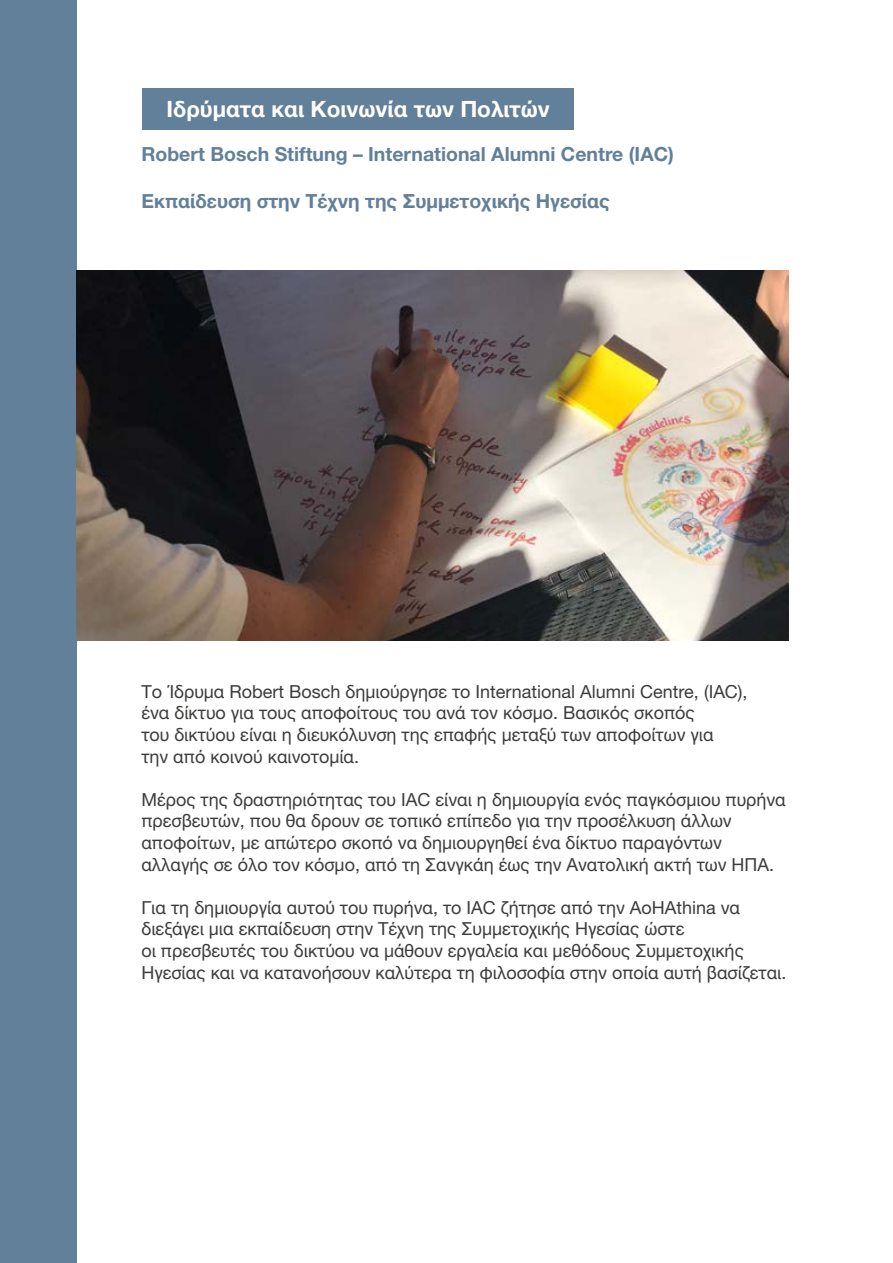
<style>
.page{position:relative;width:893px;height:1263px;background:#fff}
.page>*{position:absolute;margin:0;border:0;box-sizing:border-box;transform-origin:0 0}
.t1{font:700 22.5px "Helvetica Neue";color:#fff}
.t2{font:700 19.5px "Helvetica Neue";color:#62809a}
.t3{font:18px/21.6px "Helvetica Neue";color:#3c3c3b}
</style>
<div class="page">
<div style="left:0;top:0;width:77px;height:1263px;background:#62809a"></div>
<div style="left:142px;top:88px;width:432px;height:41px;background:#62809a"></div>
<img style="left:77px;top:270px;width:711px;height:371px">
<p class="t1" style="left:166px;top:91px;width:385px">Ιδρύματα και Κοινωνία των Πολιτών</p>
<p class="t2" style="left:141px;top:139px;width:534px">Robert Bosch Stiftung – International Alumni Centre (ΙΑC)</p>
<p class="t2" style="left:141px;top:186px;width:470px">Εκπαίδευση στην Τέχνη της Συμμετοχικής Ηγεσίας</p>
<p class="t3" style="left:141px;top:681px;width:608px">Το Ίδρυμα Robert Bosch δημιούργησε το International Alumni Centre, (IAC), ένα δίκτυο για τους αποφοίτους του ανά τον κόσμο. Βασικός σκοπός<br>του δικτύου είναι η διευκόλυνση της επαφής μεταξύ των αποφοίτων για<br>την από κοινού καινοτομία.</p>
<p class="t3" style="left:141px;top:789px;width:646px">Μέρος της δραστηριότητας του IAC είναι η δημιουργία ενός παγκόσμιου πυρήνα πρεσβευτών, που θα δρουν σε τοπικό επίπεδο για την προσέλκυση άλλων αποφοίτων, με απώτερο σκοπό να δημιουργηθεί ένα δίκτυο παραγόντων αλλαγής σε όλο τον κόσμο, από τη Σανγκάη έως την Ανατολική ακτή των ΗΠΑ.</p>
<p class="t3" style="left:141px;top:897px;width:647px">Για τη δημιουργία αυτού του πυρήνα, το IAC ζήτησε από την AoHAthina να διεξάγει μια εκπαίδευση στην Τέχνη της Συμμετοχικής Ηγεσίας ώστε<br>οι πρεσβευτές του δικτύου να μάθουν εργαλεία και μεθόδους Συμμετοχικής Ηγεσίας και να κατανοήσουν καλύτερα τη φιλοσοφία στην οποία αυτή βασίζεται.</p>
</div>
